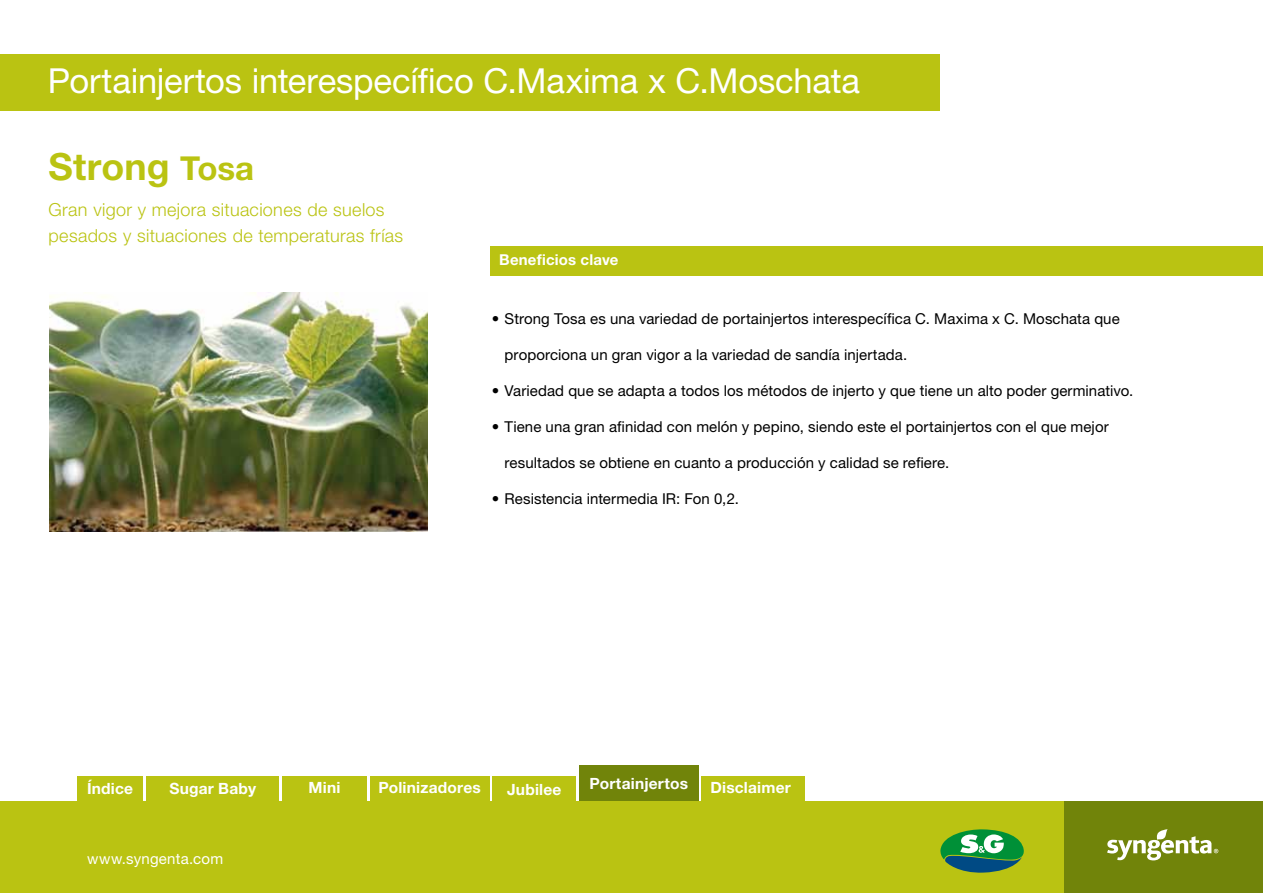
<style>
.page{position:relative;width:1263px;height:893px;background:#fff}
.page>*{position:absolute;margin:0;border:0;box-sizing:border-box;transform-origin:0 0}
.t1{font:700 37.5px "Helvetica Neue LT Std";color:#bac312}
.t2{font:34.5px "Helvetica Neue LT Std";letter-spacing:-.005em;color:#fff}
.t3{font:300 18px/25.5px "Helvetica Neue LT Std";letter-spacing:.02em;color:#bac312}
.t4{font:700 15.45px "Helvetica Neue LT Std";letter-spacing:.015em;color:#fff}
.t5{font:15px "Helvetica Neue LT Std";letter-spacing:.005em;color:#000}
.t6{font:15px "Helvetica Neue LT Std";letter-spacing:.02em;color:#fff}
.t7{font:700 15px "Helvetica Neue LT Std";letter-spacing:.015em;color:#fff}
.s1{font-size:33px}
</style>
<div class="page">
<div style="left:78px;top:776px;width:65px;height:27px;background:#bac312"></div>
<div style="left:370px;top:776px;width:119px;height:26px;background:#bac312"></div>
<div style="left:146px;top:776px;width:133px;height:26px;background:#bac312"></div>
<div style="left:282px;top:776px;width:85px;height:26px;background:#bac312"></div>
<div style="left:701px;top:776px;width:103px;height:26px;background:#bac312"></div>
<div style="left:492px;top:776px;width:84px;height:29px;background:#bac312"></div>
<div style="left:579px;top:765px;width:119px;height:39px;background:#71840a"></div>
<div style="left:0;top:801px;width:1263px;height:92px;background:#bac312"></div>
<div style="left:1064px;top:801px;width:199px;height:92px;background:#71840a"></div>
<svg style="left:1107px;top:829px;width:111px;height:31px"></svg>
<svg style="left:940px;top:829px;width:84px;height:44px"></svg>
<img style="left:50px;top:292px;width:377px;height:239px">
<div style="left:491px;top:247px;width:772px;height:29px;background:#bac312"></div>
<div style="left:0;top:54px;width:940px;height:57px;background:#bac312"></div>
<h2 class="t2" style="left:48px;top:60px;width:813px">Portainjertos interespecífico C.Maxima x C.Moschata</h2>
<h1 class="t1" style="left:49px;top:143px;width:207px">Strong <span class="s1">Tosa</span></h1>
<p class="t3" style="left:49px;top:196px;width:356px">Gran vigor y mejora situaciones de suelos pesados y situaciones de temperaturas frías</p>
<p class="t7" style="left:499px;top:251px;width:121px">Beneficios clave</p>
<p class="t5" style="left:492px;top:310px;width:629px">• Strong Tosa es una variedad de portainjertos interespecífica C. Maxima x C. Moschata que</p>
<p class="t5" style="left:505px;top:346px;width:404px">proporciona un gran vigor a la variedad de sandía injertada.</p>
<p class="t5" style="left:492px;top:382px;width:643px">• Variedad que se adapta a todos los métodos de injerto y que tiene un alto poder germinativo.</p>
<p class="t5" style="left:492px;top:418px;width:618px">• Tiene una gran afinidad con melón y pepino, siendo este el portainjertos con el que mejor</p>
<p class="t5" style="left:505px;top:454px;width:446px">resultados se obtiene en cuanto a producción y calidad se refiere.</p>
<p class="t5" style="left:492px;top:490px;width:249px">• Resistencia intermedia IR: Fon 0,2.</p>
<p class="t4" style="left:87px;top:779px;width:48px">Índice</p>
<p class="t4" style="left:169px;top:778px;width:88px">Sugar Baby</p>
<p class="t4" style="left:309px;top:778px;width:33px">Mini</p>
<p class="t4" style="left:378px;top:778px;width:104px">Polinizadores</p>
<p class="t4" style="left:507px;top:780px;width:56px">Jubilee</p>
<p class="t4" style="left:589px;top:774px;width:100px">Portainjertos</p>
<p class="t4" style="left:710px;top:778px;width:82px">Disclaimer</p>
<p class="t6" style="left:87px;top:850px;width:138px">www.syngenta.com</p>
</div>
